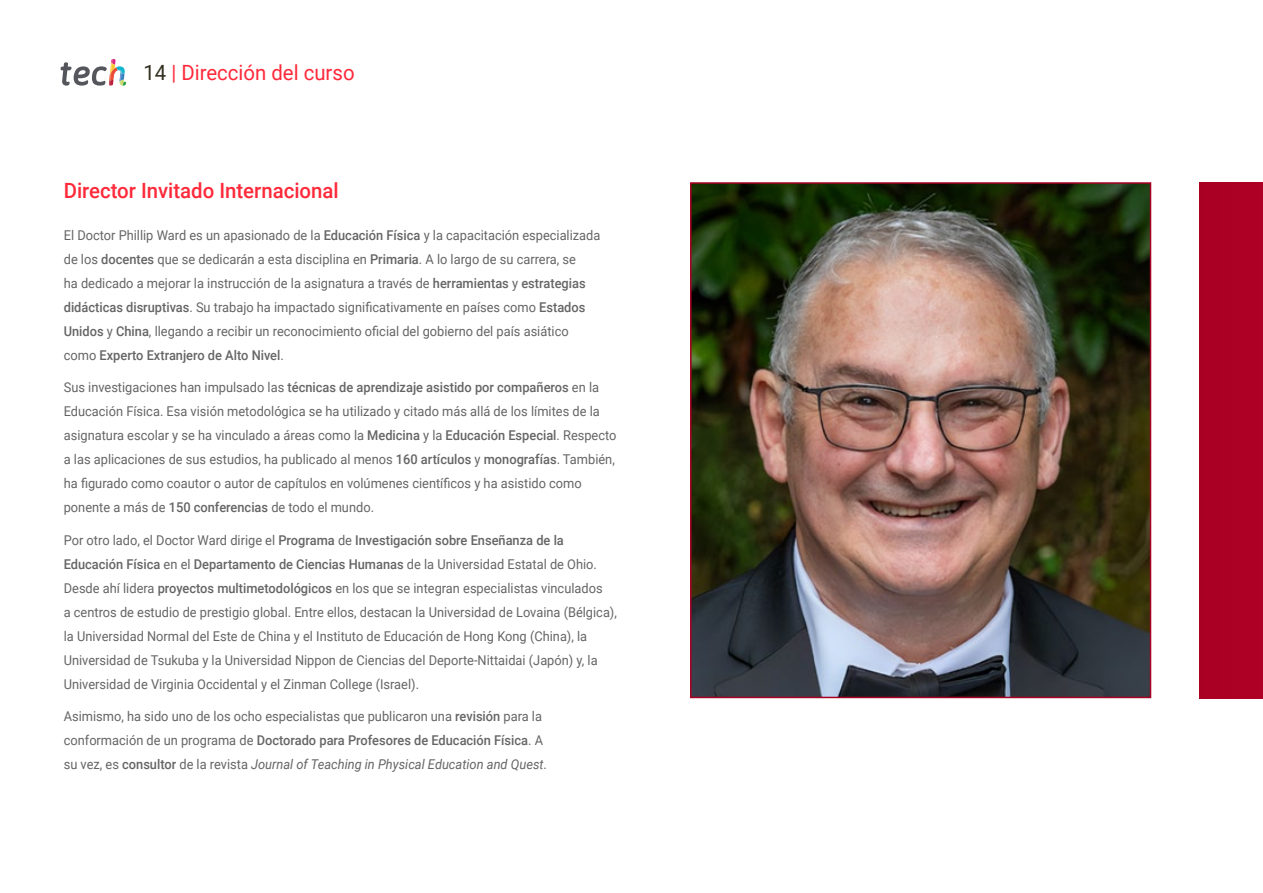
<style>
.page{position:relative;width:1263px;height:893px;background:#fff}
.page>*{position:absolute;margin:0;border:0;box-sizing:border-box;transform-origin:0 0}
.t1{font:500 21px "Roboto";color:#ff293a}
.t2{font:21px "Roboto";color:#ff293a}
.t3{font:13.5px/24px "Roboto";color:#656565;scale:.95 1}
.s1{color:#312e20}
.s2{font-weight:500}
.s3{font-style:italic}
</style>
<div class="page">
<div style="left:1199px;top:182px;width:64px;height:516px;background:#ab0024"></div>
<img style="left:693px;top:185px;width:455px;height:510px">
<div style="left:690px;top:182px;width:461px;height:516px;border:2px solid #a80023"></div>
<svg style="left:61px;top:59px;width:65px;height:27px"></svg>
<h1 class="t2" style="left:144px;top:57px;width:213px"><span class="s1">14</span> | Dirección del curso</h1>
<h1 class="t1" style="left:64px;top:176px;width:276px">Director Invitado Internacional</h1>
<p class="t3" style="left:64px;top:222px;width:566px">El Doctor Phillip Ward es un apasionado de la <span class="s2">Educación Física</span> y la capacitación especializada de los <span class="s2">docentes</span> que se dedicarán a esta disciplina en <span class="s2">Primaria</span>. A lo largo de su carrera, se<br>ha dedicado a mejorar la instrucción de la asignatura a través de <span class="s2">herramientas</span> y <span class="s2">estrategias didácticas disruptivas</span>. Su trabajo ha impactado significativamente en países como <span class="s2">Estados Unidos</span> y <span class="s2">China</span>, llegando a recibir un reconocimiento oficial del gobierno del país asiático como <span class="s2">Experto Extranjero de Alto Nivel</span>.</p>
<p class="t3" style="left:64px;top:375px;width:583px">Sus investigaciones han impulsado las <span class="s2">técnicas de aprendizaje asistido por compañeros</span> en la Educación Física. Esa visión metodológica se ha utilizado y citado más allá de los límites de la asignatura escolar y se ha vinculado a áreas como la <span class="s2">Medicina</span> y la <span class="s2">Educación Especial</span>. Respecto a las aplicaciones de sus estudios, ha publicado al menos <span class="s2">160 artículos</span> y <span class="s2">monografías</span>. También, ha figurado como coautor o autor de capítulos en volúmenes científicos y ha asistido como ponente a más de <span class="s2">150 conferencias</span> de todo el mundo.</p>
<p class="t3" style="left:64px;top:527px;width:584px">Por otro lado, el Doctor Ward dirige el <span class="s2">Programa</span> de <span class="s2">Investigación sobre Enseñanza de la Educación Física</span> en el <span class="s2">Departamento de Ciencias Humanas</span> de la Universidad Estatal de Ohio.<br>Desde ahí lidera <span class="s2">proyectos multimetodológicos</span> en los que se integran especialistas vinculados<br>a centros de estudio de prestigio global. Entre ellos, destacan la Universidad de Lovaina (Bélgica), la Universidad Normal del Este de China y el Instituto de Educación de Hong Kong (China), la Universidad de Tsukuba y la Universidad Nippon de Ciencias del Deporte-Nittaidai (Japón) y, la Universidad de Virginia Occidental y el Zinman College (Israel).</p>
<p class="t3" style="left:64px;top:704px;width:510px">Asimismo, ha sido uno de los ocho especialistas que publicaron una <span class="s2">revisión</span> para la conformación de un programa de <span class="s2">Doctorado para Profesores de Educación Física</span>. A su vez, es <span class="s2">consultor</span> de la revista <span class="s3">Journal of Teaching in Physical Education and Quest</span>.</p>
</div>
